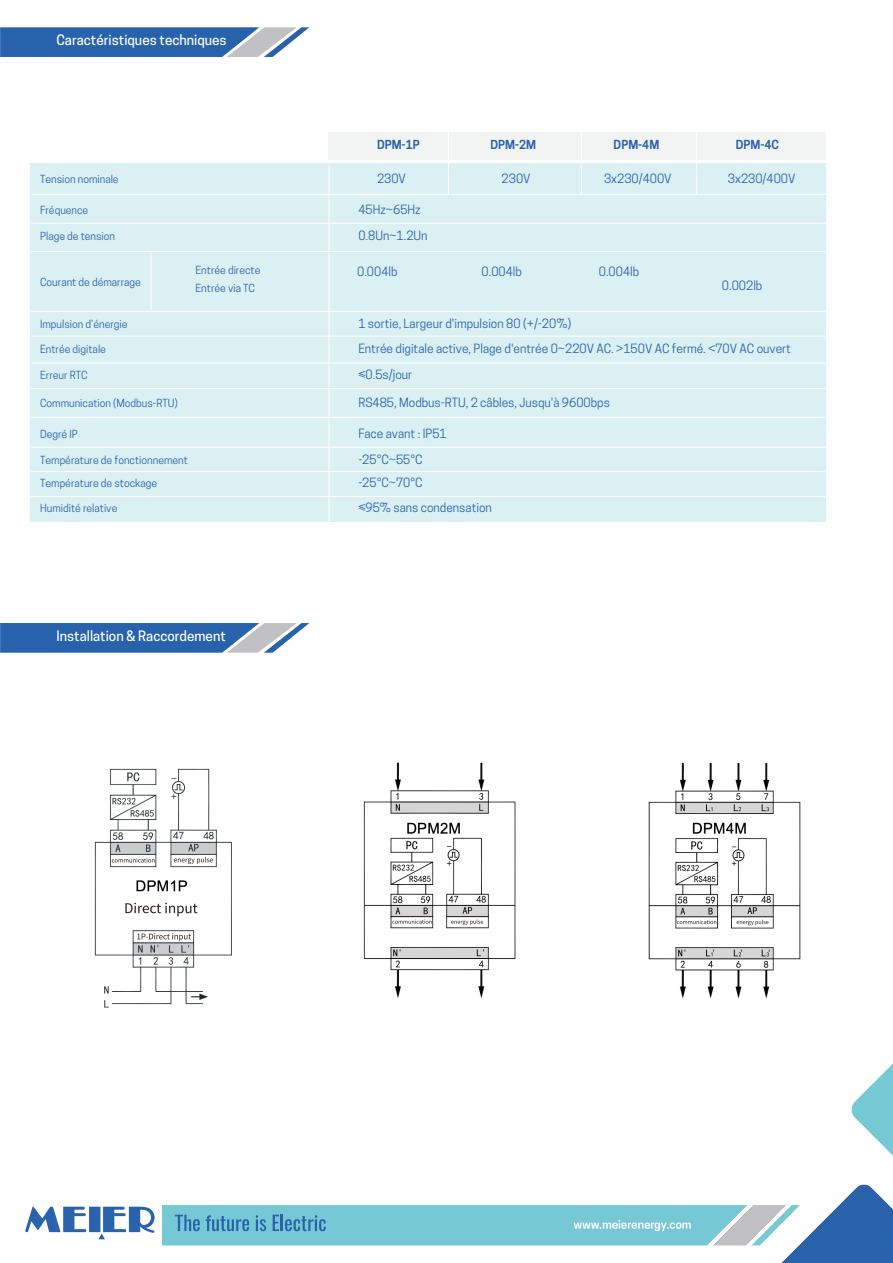
<style>
.page{position:relative;width:893px;height:1263px;background:#fff}
.page>*{position:absolute;margin:0;border:0;box-sizing:border-box;transform-origin:0 0}
.t1{font:500 13.5px "Cooper Hewitt";color:#fff}
.t2{font:12px/25.5px "Cooper Hewitt";color:#2862ac}
.t3{font:600 11.7px "Cooper Hewitt";color:#2862ac}
.t4{font:10.5px/18px "Cooper Hewitt";color:#2862ac}
</style>
<div class="page">
<div style="left:31px;top:163px;width:795px;height:358px;background:#daf0f3"></div>
<div style="left:329px;top:132px;width:497px;height:27px;background:#f2f3f3"></div>
<hr style="left:448px;top:130px;width:1px;height:64px;background:#fff">
<hr style="left:581px;top:130px;width:1px;height:64px;background:#fff">
<hr style="left:31px;top:194px;width:795px;height:1px;background:#fff">
<hr style="left:31px;top:223px;width:795px;height:1px;background:#fff">
<hr style="left:31px;top:251px;width:795px;height:1px;background:#fff">
<hr style="left:31px;top:311px;width:795px;height:1px;background:#fff">
<hr style="left:31px;top:336px;width:795px;height:1px;background:#fff">
<hr style="left:31px;top:362px;width:795px;height:1px;background:#fff">
<hr style="left:31px;top:388px;width:795px;height:1px;background:#fff">
<hr style="left:31px;top:417px;width:795px;height:1px;background:#fff">
<hr style="left:31px;top:447px;width:795px;height:1px;background:#fff">
<hr style="left:31px;top:471px;width:795px;height:1px;background:#fff">
<hr style="left:31px;top:496px;width:795px;height:1px;background:#fff">
<hr style="left:329px;top:163px;width:1px;height:358px;background:#fff">
<hr style="left:696px;top:130px;width:1px;height:64px;background:#fff">
<img style="left:94px;top:762px;width:707px;height:246px">
<svg style="left:0;top:27px;width:309px;height:30px;background:#4d7bb6"></svg>
<svg style="left:0;top:623px;width:309px;height:29px;background:#4b79b5"></svg>
<svg style="left:25px;top:1206px;width:130px;height:33px"></svg>
<img style="left:163px;top:1064px;width:730px;height:198px">
<svg style="left:175px;top:1214px;width:25px;height:16px"></svg>
<svg style="left:206px;top:1215px;width:43px;height:15px"></svg>
<svg style="left:256px;top:1215px;width:10px;height:15px"></svg>
<svg style="left:273px;top:1214px;width:53px;height:16px"></svg>
<hr style="left:151px;top:252px;width:1px;height:58px;background:#fff">
<p class="t1" style="left:56px;top:32px;width:172px">Caractéristiques techniques</p>
<p class="t4" style="left:40px;top:170px;width:80px">Tension nominale</p>
<p class="t4" style="left:40px;top:201px;width:50px">Fréquence</p>
<p class="t4" style="left:40px;top:227px;width:76px">Plage de tension</p>
<p class="t4" style="left:40px;top:273px;width:102px">Courant de démarrage</p>
<p class="t4" style="left:196px;top:261px;width:67px">Entrée directe<br>Entrée via TC</p>
<p class="t4" style="left:40px;top:315px;width:89px">Impulsion d’énergie</p>
<p class="t4" style="left:40px;top:340px;width:67px">Entrée digitale</p>
<p class="t4" style="left:40px;top:366px;width:49px">Erreur RTC</p>
<p class="t4" style="left:40px;top:394px;width:139px">Communication (Modbus-RTU)</p>
<p class="t4" style="left:40px;top:425px;width:39px">Degré IP</p>
<p class="t4" style="left:40px;top:474px;width:119px">Température de stockage</p>
<p class="t4" style="left:40px;top:451px;width:149px">Température de fonctionnement</p>
<p class="t4" style="left:40px;top:499px;width:79px">Humidité relative</p>
<p class="t1" style="left:56px;top:627px;width:171px">Installation &amp; Raccordement</p>
<p class="t3" style="left:377px;top:138px;width:44px">DPM-1P</p>
<p class="t3" style="left:490px;top:138px;width:47px">DPM-2M</p>
<p class="t3" style="left:614px;top:138px;width:47px">DPM-4M</p>
<p class="t3" style="left:736px;top:138px;width:45px">DPM-4C</p>
<p class="t2" style="left:377px;top:165px;width:30px">230V</p>
<p class="t2" style="left:502px;top:165px;width:30px">230V</p>
<p class="t2" style="left:604px;top:165px;width:69px">3x230/400V</p>
<p class="t2" style="left:728px;top:165px;width:69px">3x230/400V</p>
<p class="t2" style="left:358px;top:196px;width:71px">45Hz~65Hz<br>0.8Un~1.2Un</p>
<p class="t2" style="left:357px;top:258px;width:42px">0.004lb</p>
<p class="t2" style="left:482px;top:258px;width:42px">0.004lb</p>
<p class="t2" style="left:599px;top:258px;width:42px">0.004lb</p>
<p class="t2" style="left:722px;top:273px;width:42px">0.002lb</p>
<p class="t2" style="left:358px;top:310px;width:434px">1 sortie, Largeur d'impulsion 80 (+/-20%)<br>Entrée digitale active, Plage d'entrée 0~220V AC. &gt;150V AC fermé. &lt;70V AC ouvert ≤0.5s/jour</p>
<p class="t2" style="left:358px;top:389px;width:253px">RS485, Modbus-RTU, 2 câbles, Jusqu'à 9600bps</p>
<p class="t2" style="left:358px;top:420px;width:90px">Face avant : IP51</p>
<p class="t2" style="left:358px;top:447px;width:66px;line-height:23.5px">-25°C~55°C -25°C~70°C</p>
<p class="t2" style="left:358px;top:495px;width:135px">≤95% sans condensation</p>
</div>
